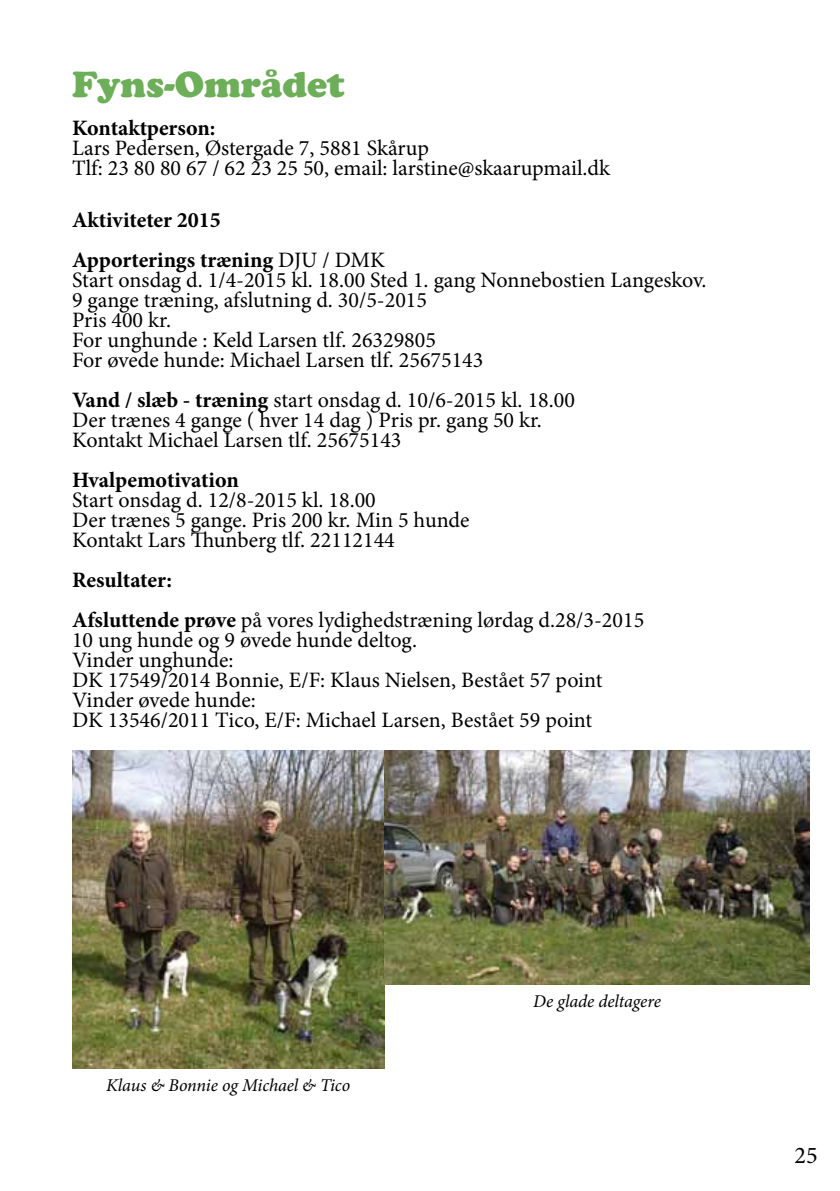
<style>
.page{position:relative;width:840px;height:1191px;background:#fff}
.page>*{position:absolute;margin:0;border:0;box-sizing:border-box;transform-origin:0 0}
.t1{font:36px "Cooper Black Std";color:#6dae58}
.t2{font:24px "Minion Pro";color:#000}
.t3{font:22px/20px "Minion Pro";color:#000}
.t4{font:700 22px/40px "Minion Pro";letter-spacing:-.005em;color:#000}
.t5{font:italic 18px "Minion Pro";letter-spacing:-.005em;color:#000}
.s1{font-weight:400}
.s2{font-weight:700}
</style>
<div class="page">
<img style="left:72px;top:750px;width:312px;height:318px">
<img style="left:384px;top:750px;width:425px;height:235px">
<h1 class="t1" style="left:72px;top:63px;width:274px">Fyns-Området</h1>
<p class="t4" style="left:72px;top:108px;width:145px">Kontaktperson:</p>
<p class="t3" style="left:72px;top:138px;width:539px">Lars Pedersen, Østergade 7, 5881 Skårup<br>Tlf: 23 80 80 67 / 62 23 25 50, email: larstine@skaarupmail.dk</p>
<p class="t4" style="left:72px;top:200px;width:314px">Aktiviteter 2015<br>Apporterings træning <span class="s1">DJU / DMK</span></p>
<p class="t3" style="left:72px;top:270px;width:635px">Start onsdag d. 1/4-2015 kl. 18.00 Sted 1. gang Nonnebostien Langeskov.<br>9 gange træning, afslutning d. 30/5-2015<br>Pris 400 kr.<br>For unghunde : Keld Larsen tlf. 26329805<br>For øvede hunde: Michael Larsen tlf. 25675143</p>
<p class="t3" style="left:72px;top:390px;width:504px"><span class="s2">Vand / slæb - træning</span> start onsdag d. 10/6-2015 kl. 18.00<br>Der trænes 4 gange ( hver 14 dag ) Pris pr. gang 50 kr.<br>Kontakt Michael Larsen tlf. 25675143</p>
<p class="t4" style="left:72px;top:460px;width:168px">Hvalpemotivation</p>
<p class="t3" style="left:72px;top:490px;width:399px">Start onsdag d. 12/8-2015 kl. 18.00<br>Der trænes 5 gange. Pris 200 kr. Min 5 hunde<br>Kontakt Lars Thunberg tlf. 22112144</p>
<p class="t3" style="left:72px;top:560px;width:573px;line-height:40px"><span class="s2">Resultater:<br>Afsluttende prøve</span> på vores lydighedstræning lørdag d.28/3-2015</p>
<p class="t3" style="left:72px;top:630px;width:531px">10 ung hunde og 9 øvede hunde deltog.<br>Vinder unghunde:<br>DK 17549/2014 Bonnie, E/F: Klaus Nielsen, Bestået 57 point Vinder øvede hunde:<br>DK 13546/2011 Tico, E/F: Michael Larsen, Bestået 59 point</p>
<p class="t5" style="left:106px;top:1073px;width:245px">Klaus &amp; Bonnie og Michael &amp; Tico</p>
<p class="t5" style="left:533px;top:989px;width:129px">De glade deltagere</p>
<p class="t2" style="left:794px;top:1139px;width:25px">25</p>
</div>
